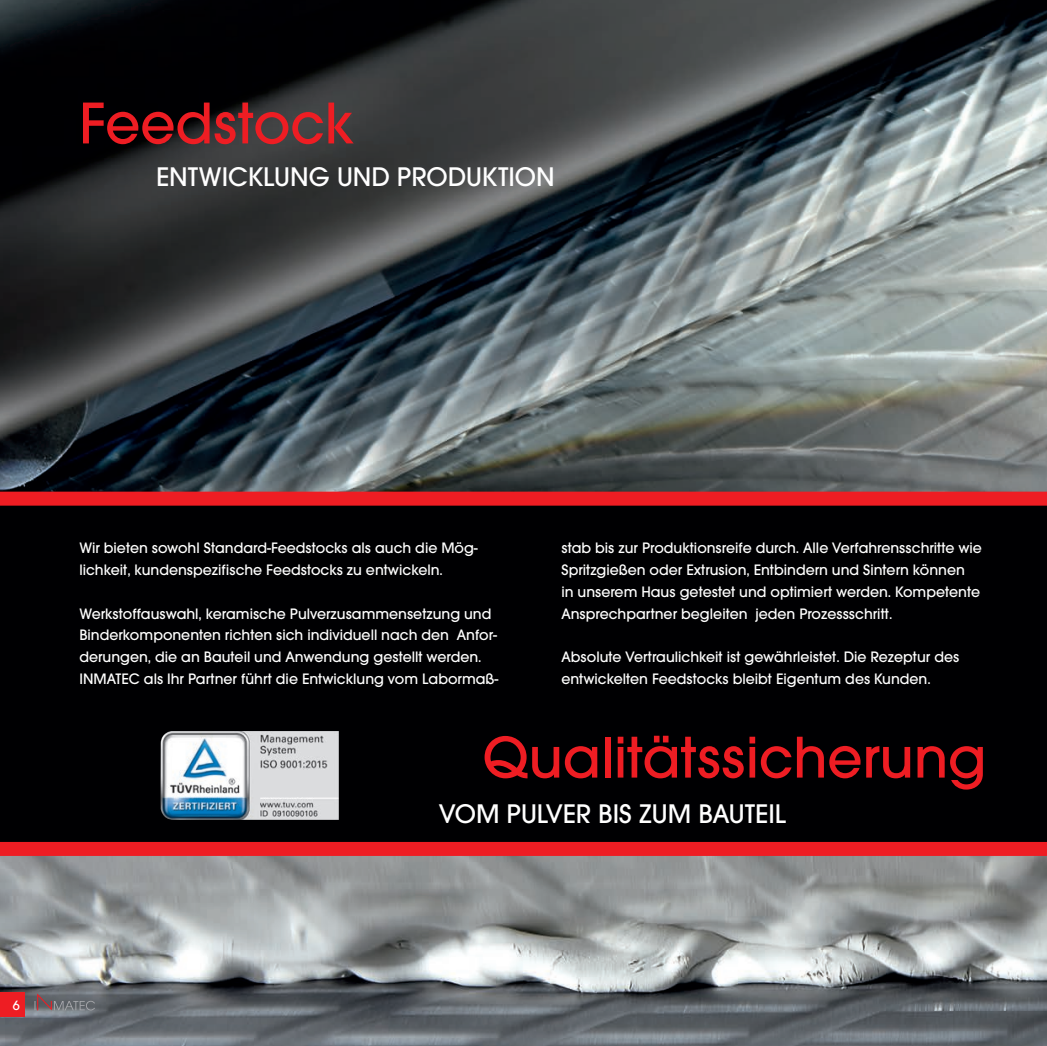
<style>
.page{position:relative;width:1047px;height:1046px;background:#fff}
.page>*{position:absolute;margin:0;border:0;box-sizing:border-box;transform-origin:0 0}
.t1{font:500 61.25px "Avant Garde Gothic Itc T";color:#ee1d23}
.t2{font:500 28px "Avant Garde Gothic Itc T";color:#fff}
.t3{font:500 15.75px/21.9px "Avant Garde Gothic Itc T";color:#fff}
.t4{font:500 14px "Avant Garde Gothic Itc T";color:#fff}
</style>
<div class="page">
<img style="left:0;top:0;width:1047px;height:492px">
<img style="left:0;top:856px;width:1047px;height:190px">
<div style="left:0;top:498px;width:1047px;height:347px;background:#000002"></div>
<div style="left:0;top:492px;width:1047px;height:14px;background:#ee1d23"></div>
<div style="left:0;top:842px;width:1047px;height:14px;background:#ee1d23"></div>
<img style="left:160px;top:731px;width:179px;height:89px">
<div style="left:0;top:992px;width:25px;height:25px;background:#ee1d23"></div>
<svg style="left:35px;top:993px;width:60px;height:17px"></svg>
<svg style="left:1041px;top:1041px;width:6px;height:5px"></svg>
<h1 class="t1" style="left:79px;top:87px;width:276px">Feedstock</h1>
<h2 class="t2" style="left:156px;top:161px;width:400px">ENTWICKLUNG UND PRODUKTION</h2>
<p class="t3" style="left:79px;top:536px;width:400px">Wir bieten sowohl Standard-Feedstocks als auch die Mög&shy;lichkeit, kundenspezifische Feedstocks zu entwickeln.</p>
<p class="t3" style="left:79px;top:602px;width:420px">Werkstoffauswahl, keramische Pulverzusammensetzung und Binderkomponenten richten sich individuell nach den Anfor&shy;derungen, die an Bauteil und Anwendung gestellt werden.<br>INMATEC als Ihr Partner führt die Entwicklung vom Labormaß-</p>
<p class="t3" style="left:561px;top:536px;width:422px">stab bis zur Produktionsreife durch. Alle Verfahrensschritte wie Spritzgießen oder Extrusion, Entbindern und Sintern können<br>in unserem Haus getestet und optimiert werden. Kompetente Ansprechpartner begleiten jeden Prozessschritt.</p>
<p class="t3" style="left:561px;top:646px;width:399px">Absolute Vertraulichkeit ist gewährleistet. Die Rezeptur des entwickelten Feedstocks bleibt Eigentum des Kunden.</p>
<h1 class="t1" style="left:482px;top:721px;width:505px">Qualitätssicherung</h1>
<h2 class="t2" style="left:439px;top:797px;width:349px">VOM PULVER BIS ZUM BAUTEIL</h2>
<p class="t4" style="left:13px;top:997px;width:8px">6</p>
</div>
